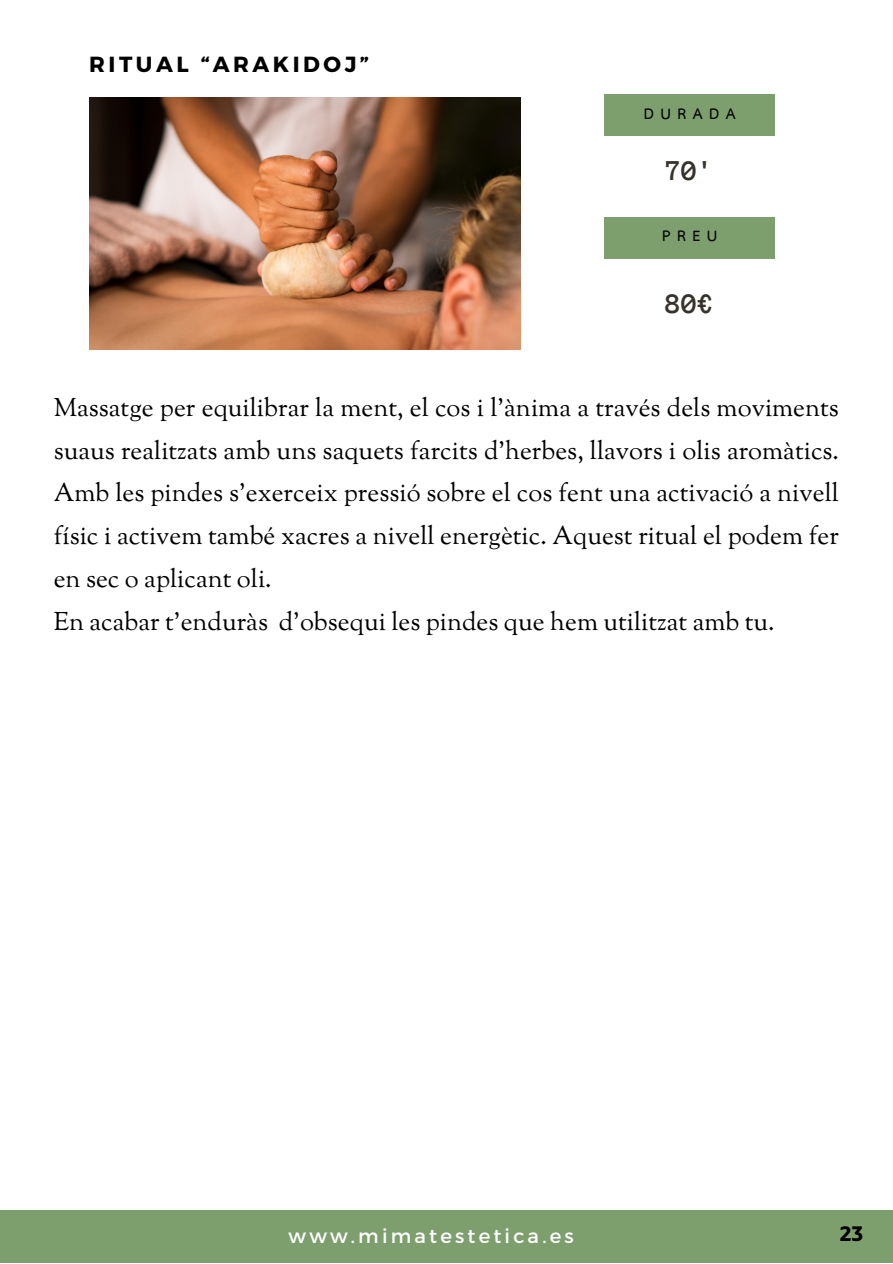
<style>
.page{position:relative;width:893px;height:1264px;background:#fff}
.page>*{position:absolute;margin:0;border:0;box-sizing:border-box;transform-origin:0 0}
.t1{font:700 29.4px "Anonymous Pro";color:#37332c}
.t2{font:25.5px/42.8px "Sorts Mill Goudy";color:#000;text-align:justify}
.t3{font:24px "RTL Media Pro Bold";color:#000}
.t4{font:700 21.9px "Montserrat";letter-spacing:.16em;color:#000}
.t5{font:700 21.9px "TH Sarabun New";letter-spacing:.3em;color:#000}
.t6{font:19.65px "Montserrat";letter-spacing:.16em;color:#fff}
</style>
<div class="page">
<img style="left:89px;top:98px;width:431px;height:252px">
<div style="left:604px;top:94px;width:171px;height:42px;background:#7d9f6e"></div>
<div style="left:604px;top:217px;width:171px;height:41px;background:#7d9f6e"></div>
<div style="left:0;top:1209px;width:892px;height:53px;background:#7d9f6e"></div>
<p class="t4" style="left:89px;top:50px;width:281px">RITUAL “ARAKIDOJ”</p>
<p class="t5" style="left:643px;top:101px;width:93px">DURADA</p>
<p class="t1" style="left:665px;top:156px;width:50px">70'</p>
<p class="t5" style="left:662px;top:223px;width:57px">PREU</p>
<p class="t1" style="left:665px;top:289px;width:50px">80€</p>
<p class="t2" style="left:54px;top:388px;width:786px">Massatge per equilibrar la ment, el cos i l'ànima a través dels moviments suaus realitzats amb uns saquets farcits d'herbes, llavors i olis aromàtics.<br>Amb les pindes s'exerceix pressió sobre el cos fent una activació a nivell físic i activem també xacres a nivell energètic. Aquest ritual el podem fer en sec o aplicant oli.</p>
<p class="t2" style="left:54px;top:602px;width:722px">En acabar t'enduràs d'obsequi les pindes que hem utilitzat amb tu.</p>
<p class="t6" style="left:288px;top:1222px;width:287px">www.mimatestetica.es</p>
<p class="t3" style="left:839px;top:1224px;width:25px">23</p>
</div>
